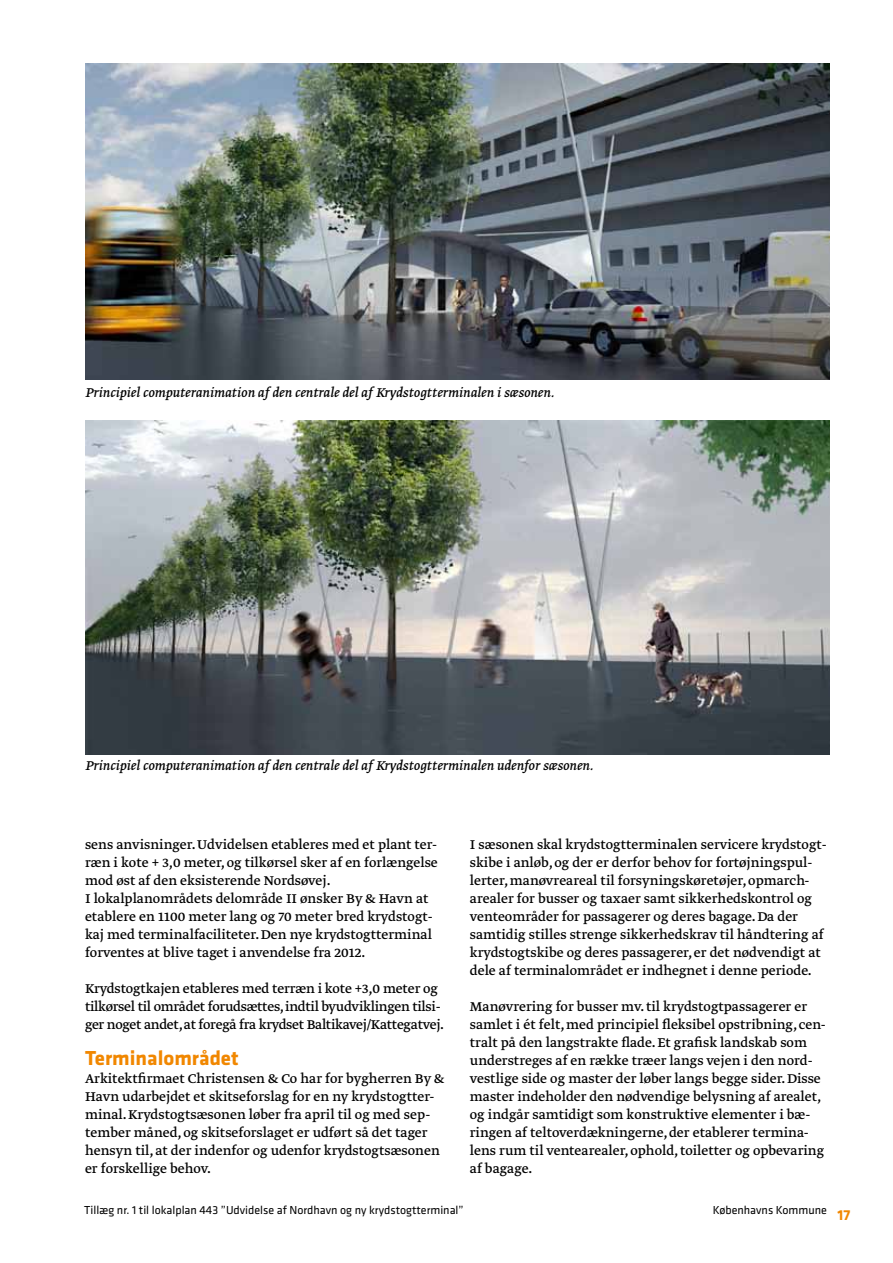
<style>
.page{position:relative;width:893px;height:1263px;background:#fff}
.page>*{position:absolute;margin:0;border:0;box-sizing:border-box;transform-origin:0 0}
.t1{font:700 21px "Klavika";color:#f18700}
.t2{font:15px/18px "Greta Text";color:#000}
.t3{font:15px/18px "Greta Text";letter-spacing:-.02em;color:#000}
.t4{font:italic 15px "Greta Text";color:#000}
.t5{font:700 15px "Klavika";color:#f18700}
.t6{font:12px "Klavika";color:#000}
</style>
<div class="page">
<img style="left:85px;top:64px;width:744px;height:316px">
<img style="left:85px;top:420px;width:744px;height:334px">
<p class="t4" style="left:85px;top:386px;width:471px">Principiel computeranimation af den centrale del af Krydstogtterminalen i sæsonen.</p>
<p class="t4" style="left:85px;top:759px;width:510px">Principiel computeranimation af den centrale del af Krydstogtterminalen udenfor sæsonen.</p>
<p class="t2" style="left:85px;top:836px;width:354px">sens anvisninger. Udvidelsen etableres med et plant ter&shy;ræn i kote + 3,0 meter, og tilkørsel sker af en forlængelse mod øst af den eksisterende Nordsøvej.<br>I lokalplanområdets delområde II ønsker By &amp; Havn at etablere en 1100 meter lang og 70 meter bred krydstogt&shy;kaj med terminalfaciliteter. Den nye krydstogtterminal forventes at blive taget i anvendelse fra 2012.</p>
<p class="t3" style="left:85px;top:980px;width:361px">Krydstogtkajen etableres med terræn i kote +3,0 meter og tilkørsel til området forudsættes, indtil byudviklingen tilsi&shy;ger noget andet, at foregå fra krydset Baltikavej/Kattegatvej.</p>
<h1 class="t1" style="left:85px;top:1050px;width:155px">Terminalområdet</h1>
<p class="t2" style="left:85px;top:1070px;width:361px">Arkitektfirmaet Christensen &amp; Co har for bygherren By &amp; Havn udarbejdet et skitseforslag for en ny krydstogtter&shy;minal. Krydstogtsæsonen løber fra april til og med sep&shy;tember måned, og skitseforslaget er udført så det tager hensyn til, at der indenfor og udenfor krydstogtsæsonen er forskellige behov.</p>
<p class="t2" style="left:470px;top:836px;width:359px">I sæsonen skal krydstogtterminalen servicere krydstogt&shy;skibe i anløb, og der er derfor behov for fortøjningspul&shy;lerter, manøvreareal til forsyningskøretøjer, opmarch&shy;arealer for busser og taxaer samt sikkerhedskontrol og venteområder for passagerer og deres bagage. Da der samtidig stilles strenge sikkerhedskrav til håndtering af krydstogtskibe og deres passagerer, er det nødvendigt at dele af terminalområdet er indhegnet i denne periode.</p>
<p class="t2" style="left:470px;top:998px;width:357px">Manøvrering for busser mv. til krydstogtpassagerer er samlet i ét felt, med principiel fleksibel opstribning, cen&shy;tralt på den langstrakte flade. Et grafisk landskab som understreges af en række træer langs vejen i den nord&shy;vestlige side og master der løber langs begge sider. Disse master indeholder den nødvendige belysning af arealet, og indgår samtidigt som konstruktive elementer i bæ&shy;ringen af teltoverdækningerne, der etablerer termina&shy;lens rum til ventearealer, ophold, toiletter og opbevaring af bagage.</p>
<p class="t6" style="left:84px;top:1205px;width:381px">Tillæg nr. 1 til lokalplan 443 ”Udvidelse af Nordhavn og ny krydstogtterminal”</p>
<p class="t6" style="left:713px;top:1205px;width:116px">Københavns Kommune</p>
<p class="t5" style="left:838px;top:1209px;width:14px">17</p>
</div>
